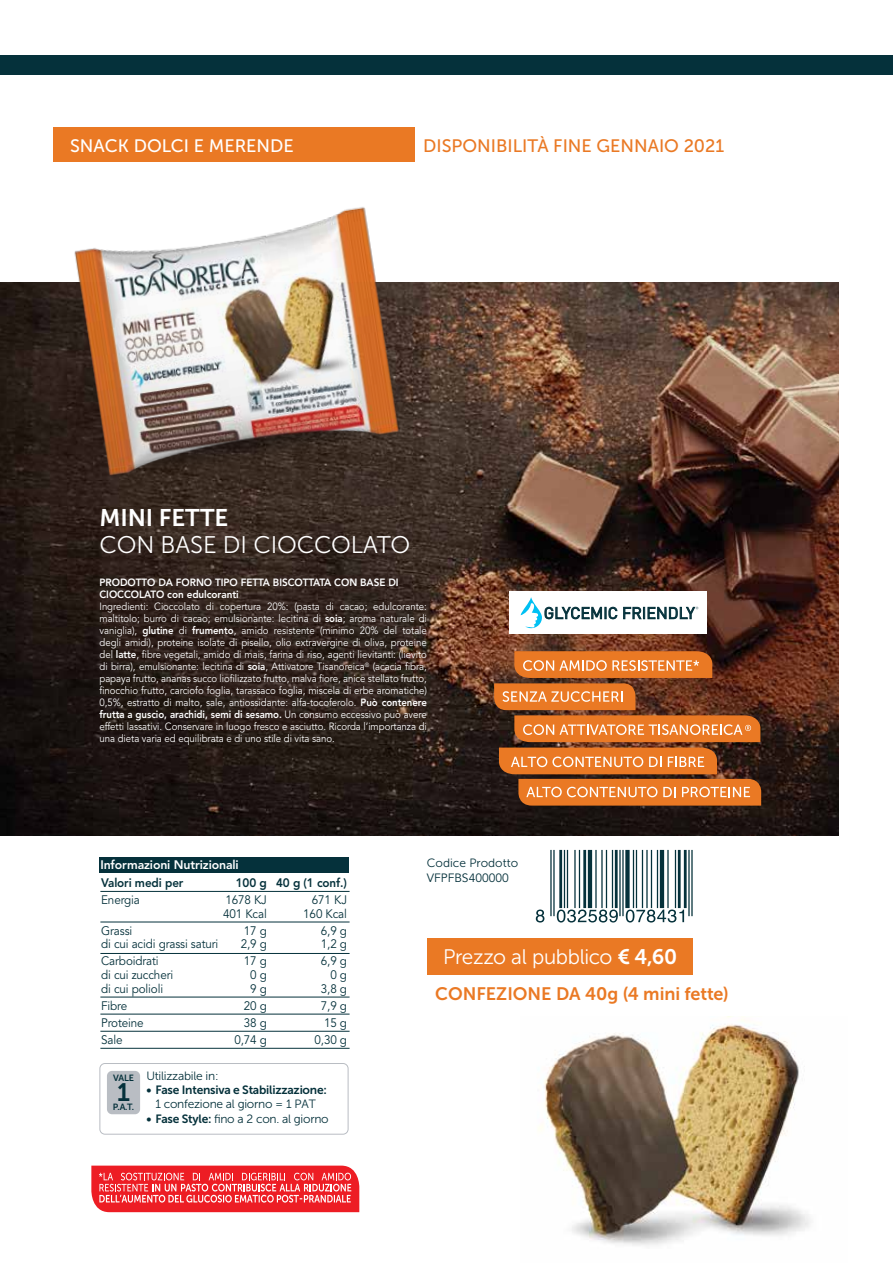
<style>
.page{position:relative;width:893px;height:1263px;background:#fff}
.page>*{position:absolute;margin:0;border:0;box-sizing:border-box;transform-origin:0 0}
.t1{font:25.2px "Museo Sans 700";color:#05313b}
.t2{font:24px "Museo Sans 300";letter-spacing:-.005em;color:#fff}
.t3{font:24px "Museo Sans 700";letter-spacing:-.005em;color:#fff}
.t4{font:21px "Museo Sans 300";letter-spacing:-.015em;color:#fff}
.t5{font:18px "Museo Sans 500";color:#ea7924}
.t6{font:18px "Museo Sans 700";color:#ea7924}
.t7{font:18px "Museo Sans 500";color:#fff}
.t8{font:16.05px "DIN";color:#05313b}
.t9{font:12.3px "Avenir LT Std";letter-spacing:-.01em;color:#05313b;scale:.95 1}
.t10{font:800 12.3px "Avenir LT Std";letter-spacing:-.01em;color:#05313b;scale:.95 1}
.t11{font:800 12.3px "Avenir LT Std";letter-spacing:-.01em;color:#fff}
.t12{font:12px "Museo Sans 300";letter-spacing:-.02em;color:#05313b}
.t13{font:12px "Museo Sans 700";letter-spacing:-.02em;color:#05313b}
.t14{font:12px "Museo Sans 300";color:#05313b}
.t15{font:12px "Avenir LT Std";color:#05313b}
.t16{font:10.5px/12px "Avenir LT Std";letter-spacing:-.005em;color:#fff;text-align:justify;scale:.92 1}
.t17{font:800 10.5px/12px "Avenir LT Std";letter-spacing:-.005em;color:#fff;scale:.95 1}
.t18{font:9px "Museo Sans 700";color:#05313b}
.s1{font-weight:800}
.s2{font-family:"Museo Sans 700"}
</style>
<div class="page">
<img style="left:0;top:283px;width:839px;height:553px">
<div style="left:53px;top:128px;width:362px;height:34px;background:#ea7924"></div>
<div style="left:99px;top:1063px;width:249px;height:71px;border:1px solid #b9bdc3;border-radius:5px"></div>
<div style="left:107px;top:1071px;width:33px;height:43px;background:#b9bdc3;border-radius:5px"></div>
<div style="left:427px;top:938px;width:266px;height:37px;background:#ea7924"></div>
<hr style="left:100px;top:891px;width:250px;height:1px;background:#05313b">
<hr style="left:100px;top:922px;width:250px;height:1px;background:#05313b">
<hr style="left:100px;top:953px;width:250px;height:1px;background:#05313b">
<hr style="left:100px;top:997px;width:250px;height:1px;background:#05313b">
<hr style="left:100px;top:1014px;width:250px;height:1px;background:#05313b">
<hr style="left:100px;top:1031px;width:250px;height:1px;background:#05313b">
<hr style="left:100px;top:1048px;width:250px;height:1px;background:#05313b">
<div style="left:100px;top:857px;width:249px;height:16px;background:#05313b"></div>
<img style="left:538px;top:1019px;width:273px;height:227px">
<hr style="left:550px;top:850px;width:2px;height:66px;background:#05313b">
<hr style="left:553px;top:850px;width:2px;height:66px;background:#05313b">
<hr style="left:559px;top:850px;width:3px;height:58px;background:#05313b">
<hr style="left:564px;top:850px;width:1px;height:58px;background:#05313b">
<hr style="left:567px;top:850px;width:1px;height:58px;background:#05313b">
<hr style="left:574px;top:850px;width:2px;height:58px;background:#05313b">
<hr style="left:579px;top:850px;width:1px;height:58px;background:#05313b">
<hr style="left:583px;top:850px;width:3px;height:58px;background:#05313b">
<hr style="left:588px;top:850px;width:4px;height:58px;background:#05313b">
<hr style="left:595px;top:850px;width:2px;height:58px;background:#05313b">
<hr style="left:601px;top:850px;width:2px;height:58px;background:#05313b">
<hr style="left:606px;top:850px;width:1px;height:58px;background:#05313b">
<hr style="left:612px;top:850px;width:1px;height:58px;background:#05313b">
<hr style="left:615px;top:850px;width:3px;height:58px;background:#05313b">
<hr style="left:619px;top:850px;width:2px;height:66px;background:#05313b">
<hr style="left:622px;top:850px;width:2px;height:66px;background:#05313b">
<div style="left:625px;top:850px;width:5px;height:58px;background:#05313b"></div>
<hr style="left:633px;top:850px;width:1px;height:58px;background:#05313b">
<hr style="left:636px;top:850px;width:1px;height:58px;background:#05313b">
<hr style="left:642px;top:850px;width:1px;height:58px;background:#05313b">
<hr style="left:646px;top:850px;width:2px;height:58px;background:#05313b">
<hr style="left:651px;top:850px;width:1px;height:58px;background:#05313b">
<hr style="left:657px;top:850px;width:1px;height:58px;background:#05313b">
<hr style="left:660px;top:850px;width:4px;height:58px;background:#05313b">
<hr style="left:667px;top:850px;width:2px;height:58px;background:#05313b">
<hr style="left:675px;top:850px;width:1px;height:58px;background:#05313b">
<hr style="left:678px;top:850px;width:3px;height:58px;background:#05313b">
<hr style="left:684px;top:850px;width:3px;height:58px;background:#05313b">
<hr style="left:688px;top:850px;width:2px;height:66px;background:#05313b">
<hr style="left:691px;top:850px;width:2px;height:66px;background:#05313b">
<svg style="left:536px;top:909px;width:8px;height:13px"></svg>
<svg style="left:557px;top:909px;width:61px;height:13px"></svg>
<svg style="left:626px;top:909px;width:58px;height:13px"></svg>
<img style="left:26px;top:207px;width:409px;height:332px">
<svg style="left:494px;top:651px;width:267px;height:155px;background:#b66832"></svg>
<svg style="left:91px;top:1165px;width:268px;height:47px;background:#f0484d"></svg>
<div style="left:509px;top:591px;width:198px;height:42px;background:#fff"></div>
<svg style="left:521px;top:597px;width:177px;height:31px"></svg>
<div style="left:0;top:55px;width:893px;height:20px;background:#05313b"></div>
<h3 class="t7" style="left:70px;top:136px;width:225px">SNACK DOLCI E MERENDE</h3>
<h3 class="t5" style="left:423px;top:136px;width:303px">DISPONIBILITÀ FINE GENNAIO 2021</h3>
<h2 class="t3" style="left:99px;top:504px;width:130px">MINI FETTE</h2>
<h2 class="t2" style="left:99px;top:532px;width:312px">CON BASE DI CIOCCOLATO</h2>
<p class="t17" style="left:99px;top:577px;width:316px">PRODOTTO DA FORNO TIPO FETTA BISCOTTATA CON BASE DI<br>CIOCCOLATO con edulcoranti</p>
<p class="t16" style="left:99px;top:601px;width:357px">Ingredienti: Cioccolato di copertura 20%: (pasta di cacao; edulcorante: maltitolo; burro di cacao; emulsionante: lecitina di <span class="s1">soia</span>; aroma naturale di vaniglia), <span class="s1">glutine</span> di <span class="s1">frumento</span>, amido resistente (minimo 20% del totale degli amidi), proteine isolate di pisello, olio extravergine di oliva, proteine del <span class="s1">latte</span>, fibre vegetali, amido di mais, farina di riso, agenti lievitanti: (lievito di birra), emulsionante: lecitina di <span class="s1">soia</span>, Attivatore Tisanoreica<sup>®</sup> (acacia fibra, papaya frutto, ananas succo liofilizzato frutto, malva fiore, anice stellato frutto, finocchio frutto, carciofo foglia, tarassaco foglia, miscela di erbe aromatiche)<br>0,5%, estratto di malto, sale, antiossidante: alfa-tocoferolo. <span class="s1">Può contenere frutta a guscio, arachidi, semi di sesamo.</span> Un consumo eccessivo può avere effetti lassativi. Conservare in luogo fresco e asciutto. Ricorda l’importanza di una dieta varia ed equilibrata e di uno stile di vita sano.</p>
<h3 class="t8" style="left:544px;top:603px;width:152px">GLYCEMIC FRIENDLY</h3>
<p class="t11" style="left:100px;top:857px;width:140px">Informazioni Nutrizionali</p>
<p class="t10" style="left:101px;top:875px;width:88px">Valori medi per</p>
<p class="t10" style="left:236px;top:875px;width:119px">100 g 40 g (1 conf.)</p>
<p class="t9" style="left:101px;top:892px;width:42px">Energia</p>
<p class="t9" style="left:225px;top:892px;width:45px">1678 KJ</p>
<p class="t9" style="left:312px;top:892px;width:38px">671 KJ</p>
<p class="t9" style="left:223px;top:906px;width:48px">401 Kcal</p>
<p class="t9" style="left:303px;top:906px;width:48px">160 Kcal</p>
<p class="t9" style="left:101px;top:923px;width:34px">Grassi</p>
<p class="t9" style="left:244px;top:923px;width:26px">17 g</p>
<p class="t9" style="left:321px;top:923px;width:29px">6,9 g</p>
<p class="t9" style="left:101px;top:937px;width:125px">di cui acidi grassi saturi</p>
<p class="t9" style="left:241px;top:937px;width:29px">2,9 g</p>
<p class="t9" style="left:321px;top:937px;width:29px">1,2 g</p>
<p class="t9" style="left:101px;top:954px;width:62px">Carboidrati</p>
<p class="t9" style="left:244px;top:954px;width:26px">17 g</p>
<p class="t9" style="left:321px;top:954px;width:29px">6,9 g</p>
<p class="t9" style="left:101px;top:968px;width:77px">di cui zuccheri</p>
<p class="t9" style="left:250px;top:968px;width:19px">0 g</p>
<p class="t9" style="left:330px;top:968px;width:19px">0 g</p>
<p class="t9" style="left:101px;top:982px;width:67px">di cui polioli</p>
<p class="t9" style="left:250px;top:982px;width:19px">9 g</p>
<p class="t9" style="left:321px;top:982px;width:29px">3,8 g</p>
<p class="t9" style="left:101px;top:999px;width:29px">Fibre</p>
<p class="t9" style="left:244px;top:999px;width:26px">20 g</p>
<p class="t9" style="left:321px;top:999px;width:29px">7,9 g</p>
<p class="t9" style="left:101px;top:1016px;width:46px">Proteine</p>
<p class="t9" style="left:244px;top:1016px;width:26px">38 g</p>
<p class="t9" style="left:324px;top:1016px;width:26px">15 g</p>
<p class="t9" style="left:101px;top:1033px;width:24px">Sale</p>
<p class="t9" style="left:234px;top:1033px;width:36px">0,74 g</p>
<p class="t9" style="left:314px;top:1033px;width:36px">0,30 g</p>
<p class="t18" style="left:113px;top:1073px;width:23px">VALE</p>
<h1 class="t1" style="left:117px;top:1078px;width:14px">1</h1>
<p class="t18" style="left:113px;top:1102px;width:23px">P.A.T.</p>
<p class="t12" style="left:146px;top:1069px;width:74px">Utilizzabile in:</p>
<p class="t13" style="left:146px;top:1083px;width:182px">• Fase Intensiva e Stabilizzazione:</p>
<p class="t12" style="left:155px;top:1098px;width:162px">1 confezione al giorno = 1 PAT</p>
<p class="t12" style="left:146px;top:1112px;width:184px"><span class="s2">• Fase Style:</span> fino a 2 con. al giorno</p>
<p class="t14" style="left:427px;top:857px;width:93px">Codice Prodotto</p>
<p class="t15" style="left:427px;top:871px;width:83px">VFPFBS400000</p>
<h3 class="t4" style="left:443px;top:945px;width:236px">Prezzo al pubblico <span class="s2">€ 4,60</span></h3>
<h3 class="t6" style="left:435px;top:983px;width:295px">CONFEZIONE DA 40g (4 mini fette)</h3>
</div>
